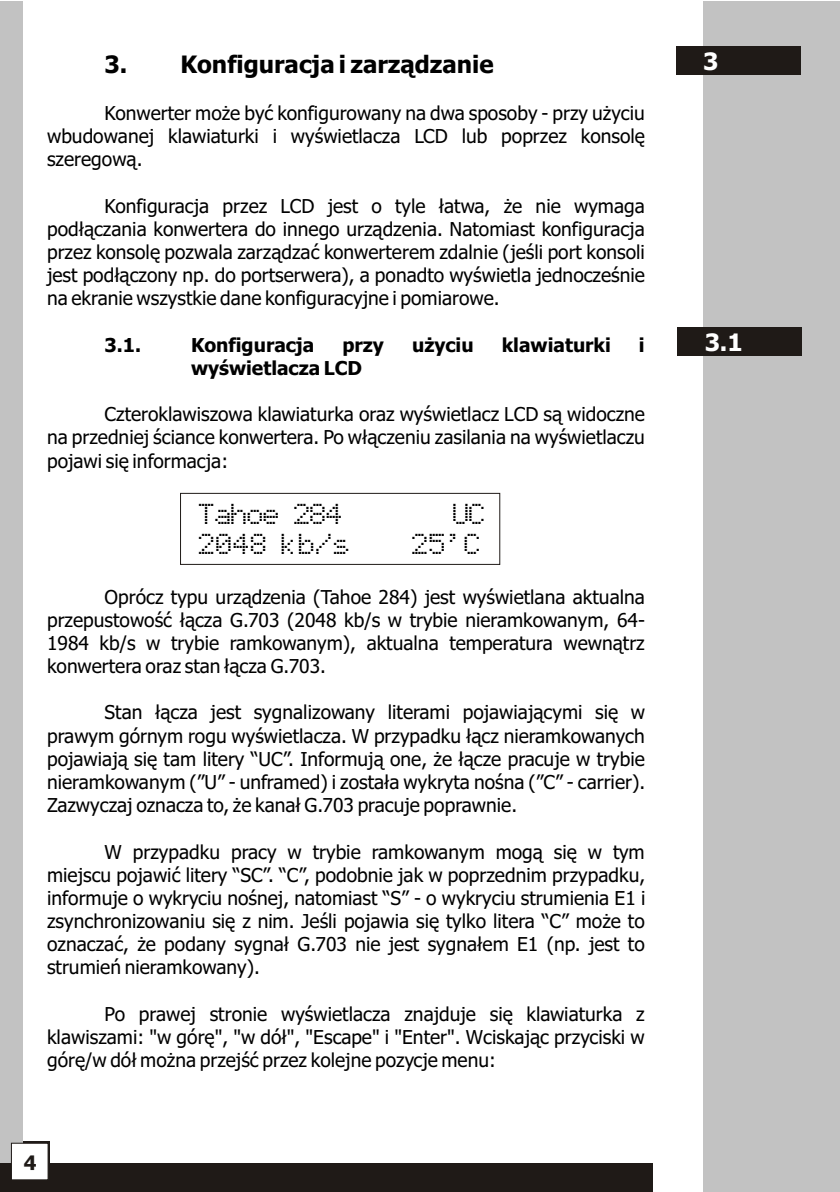
<style>
.page{position:relative;width:840px;height:1192px;background:#fff}
.page>*{position:absolute;margin:0;border:0;box-sizing:border-box;transform-origin:0 0}
.t1{font:700 24px "Tahoma";color:#000}
.t2{font:24px "LCD Display Grid";color:#000}
.t3{font:700 24px "Tahoma";color:#fff}
.t4{font:700 20px "Tahoma";color:#1f1a17}
.t5{font:19.2px/23.2px "Tahoma";color:#000;text-align:justify}
.t6{font:700 19.2px "Tahoma";color:#000}
</style>
<div class="page">
<div style="left:4px;top:1141px;width:46px;height:47px;background:#1f1a17"></div>
<div style="left:703px;top:1px;width:137px;height:1191px;background:#c2c2c2"></div>
<div style="left:0;top:1px;width:23px;height:1191px;background:#c2c2c2"></div>
<div style="left:0;top:1164px;width:653px;height:28px;background:#1f1a17"></div>
<div style="left:11px;top:1143px;width:37px;height:37px;background:#fff;border:1px solid #1f1a17"></div>
<div style="left:677px;top:328px;width:125px;height:28px;background:#1f1a17"></div>
<div style="left:180px;top:493px;width:320px;height:72px;border:1px solid #1f1a17"></div>
<div style="left:676px;top:47px;width:124px;height:28px;background:#1f1a17"></div>
<p class="t1" style="left:105px;top:54px;width:391px">3. Konfiguracja i zarz¹dzanie</p>
<p class="t5" style="left:47px;top:103px;width:599px;text-indent:58px">Konwerter mo¿e byæ konfigurowany na dwa sposoby - przy u¿yciu wbudowanej klawiaturki i wyœwietlacza LCD lub poprzez konsolê szeregow¹.</p>
<p class="t5" style="left:47px;top:196px;width:599px;text-indent:58px">Konfiguracja przez LCD jest o tyle ³atwa, ¿e nie wymaga pod³¹czania konwertera do innego urz¹dzenia. Natomiast konfiguracja przez konsolê pozwala zarz¹dzaæ konwerterem zdalnie (jeœli port konsoli jest pod³¹czony np. do portserwera), a ponadto wyœwietla jednoczeœnie na ekranie wszystkie dane konfiguracyjne i pomiarowe.</p>
<p class="t6" style="left:105px;top:337px;width:38px">3.1.</p>
<p class="t6" style="left:191px;top:337px;width:125px">Konfiguracja</p>
<p class="t6" style="left:342px;top:337px;width:43px">przy</p>
<p class="t6" style="left:412px;top:337px;width:63px">u¿yciu</p>
<p class="t6" style="left:502px;top:337px;width:111px">klawiaturki</p>
<p class="t6" style="left:639px;top:337px;width:7px">i</p>
<p class="t6" style="left:191px;top:360px;width:173px">wyœwietlacza LCD</p>
<p class="t5" style="left:47px;top:404px;width:599px;text-indent:58px">Czteroklawiszowa klawiaturka oraz wyœwietlacz LCD s¹ widoczne na przedniej œciance konwertera. Po w³¹czeniu zasilania na wyœwietlaczu pojawi siê informacja:</p>
<p class="t2" style="left:199px;top:502px;width:145px">Tahoe 284</p>
<p class="t2" style="left:453px;top:502px;width:34px">UC</p>
<p class="t2" style="left:199px;top:532px;width:152px">2048 kb/s</p>
<p class="t2" style="left:413px;top:532px;width:70px">25’C</p>
<p class="t5" style="left:47px;top:587px;width:599px;text-indent:58px">Oprócz typu urz¹dzenia (Tahoe 284) jest wyœwietlana aktualna przepustowoœæ ³¹cza G.703 (2048 kb/s w trybie nieramkowanym, 64- 1984 kb/s w trybie ramkowanym), aktualna temperatura wewn¹trz konwertera oraz stan ³¹cza G.703.</p>
<p class="t5" style="left:47px;top:703px;width:600px;text-indent:58px">Stan ³¹cza jest sygnalizowany literami pojawiaj¹cymi siê w prawym górnym rogu wyœwietlacza. W przypadku ³¹cz nieramkowanych pojawiaj¹ siê tam litery “UC”. Informuj¹ one, ¿e ³¹cze pracuje w trybie nieramkowanym (”U” - unframed) i zosta³a wykryta noœna (”C” - carrier).<br>Zazwyczaj oznacza to, ¿e kana³ G.703 pracuje poprawnie.</p>
<p class="t5" style="left:47px;top:842px;width:600px;text-indent:58px">W przypadku pracy w trybie ramkowanym mog¹ siê w tym miejscu pojawiæ litery “SC”. “C”, podobnie jak w poprzednim przypadku, informuje o wykryciu noœnej, natomiast “S” - o wykryciu strumienia E1 i zsynchronizowaniu siê z nim. Jeœli pojawia siê tylko litera “C” mo¿e to oznaczaæ, ¿e podany sygna³ G.703 nie jest sygna³em E1 (np. jest to strumieñ nieramkowany).</p>
<p class="t5" style="left:47px;top:1004px;width:599px;text-indent:58px">Po prawej stronie wyœwietlacza znajduje siê klawiaturka z klawiszami: "w górê", "w dó³", "Escape" i "Enter". Wciskaj¹c przyciski w górê/w dó³ mo¿na przejœæ przez kolejne pozycje menu:</p>
<p class="t4" style="left:24px;top:1155px;width:14px">4</p>
<p class="t3" style="left:703px;top:52px;width:17px">3</p>
<p class="t3" style="left:705px;top:332px;width:40px">3.1</p>
</div>
